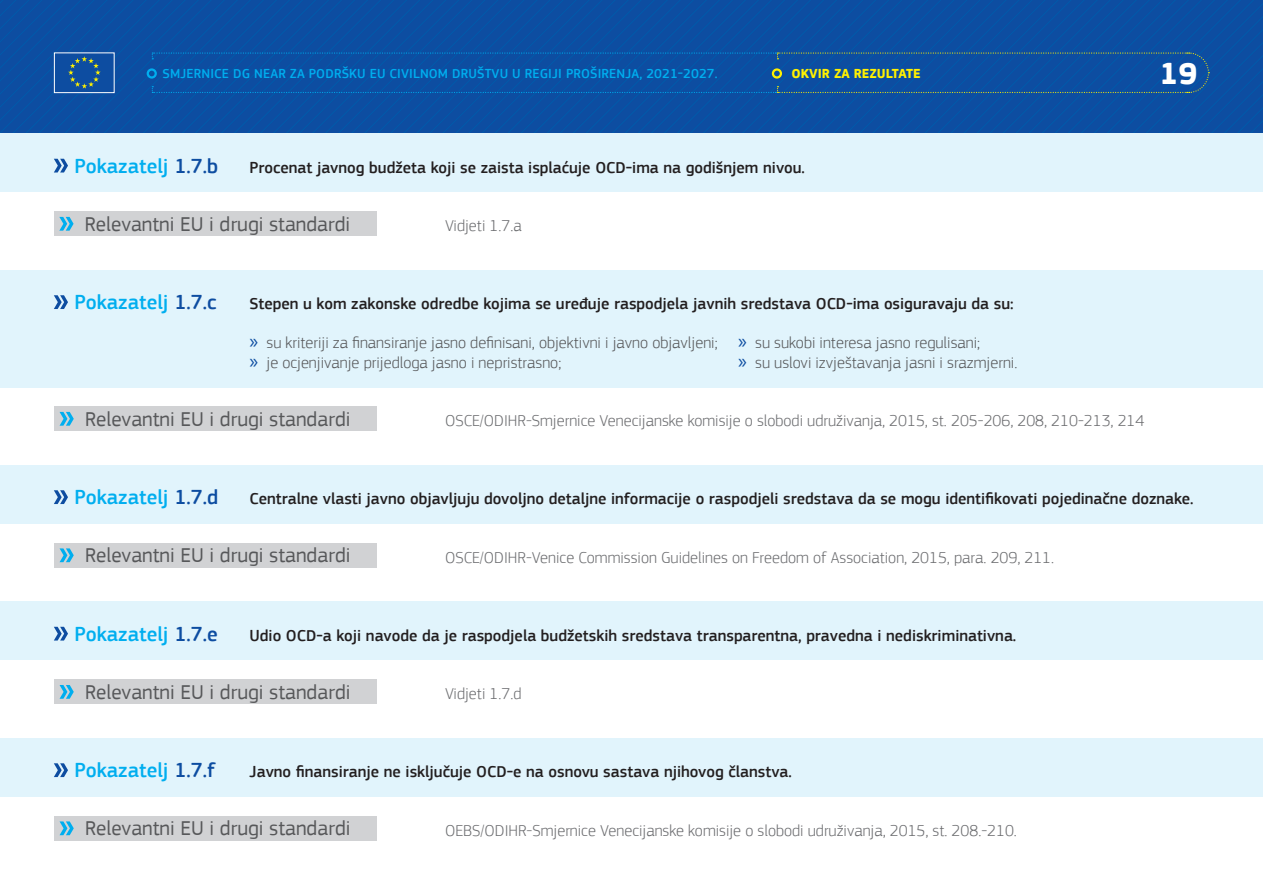
<style>
.page{position:relative;width:1263px;height:893px;background:#fff}
.page>*{position:absolute;margin:0;border:0;box-sizing:border-box;transform-origin:0 0}
.t1{font:700 31.5px "PF Square Sans Pro";color:#fff}
.t2{font:21px "PF Square Sans Pro";color:#57585a}
.t3{font:500 21px "PF Square Sans Pro";color:#00aeef}
.t4{font:500 16.5px "PF Square Sans Pro";color:#231f20}
.t5{font:300 16.5px "PF Square Sans Pro";color:#6c6d70}
.t6{font:300 16.5px "PF Square Sans Pro";color:#57585a}
.t7{font:500 13.5px "PF Square Sans Pro";letter-spacing:.01em;color:#00aeef}
.t8{font:700 13.5px "PF Square Sans Pro";color:#fff101}
.s1{color:#0d4da1}
.s2{font-family:"Myriad Pro";font-weight:400;font-size:21px;color:#0d4da1}
</style>
<div class="page">
<div style="left:0;top:270px;width:1263px;height:117px;background:#e1f4fc"></div>
<div style="left:0;top:465px;width:1263px;height:59px;background:#e1f4fc"></div>
<div style="left:0;top:602px;width:1263px;height:58px;background:#e1f4fc"></div>
<div style="left:0;top:738px;width:1263px;height:59px;background:#e1f4fc"></div>
<svg style="left:54px;top:295px;width:14px;height:14px"></svg>
<svg style="left:54px;top:490px;width:14px;height:14px"></svg>
<svg style="left:54px;top:627px;width:14px;height:14px"></svg>
<svg style="left:54px;top:763px;width:14px;height:14px"></svg>
<div style="left:54px;top:212px;width:323px;height:24px;background:#d1d2d4"></div>
<svg style="left:59px;top:217px;width:15px;height:14px"></svg>
<div style="left:54px;top:407px;width:323px;height:24px;background:#d1d2d4"></div>
<svg style="left:60px;top:412px;width:14px;height:14px"></svg>
<div style="left:54px;top:543px;width:323px;height:25px;background:#d1d2d4"></div>
<svg style="left:60px;top:548px;width:14px;height:14px"></svg>
<div style="left:54px;top:680px;width:323px;height:24px;background:#d1d2d4"></div>
<svg style="left:60px;top:685px;width:14px;height:14px"></svg>
<div style="left:54px;top:816px;width:323px;height:25px;background:#d1d2d4"></div>
<svg style="left:60px;top:821px;width:14px;height:14px"></svg>
<svg style="left:0;top:0;width:1263px;height:134px;background:#0e50a2"></svg>
<div style="left:0;top:134px;width:1263px;height:58px;background:#e1f4fc"></div>
<svg style="left:54px;top:159px;width:14px;height:14px"></svg>
<p class="t7" style="left:163px;top:66px;width:557px">SMJERNICE DG NEAR ZA PODRŠKU EU CIVILNOM DRUŠTVU U REGIJI PROŠIRENJA, 2021-2027.</p>
<p class="t8" style="left:792px;top:65px;width:131px">OKVIR ZA REZULTATE</p>
<p class="t1" style="left:1159px;top:55px;width:39px">19</p>
<p class="t3" style="left:75px;top:153px;width:145px">Pokazatelj <span class="s1">1.7.b</span></p>
<p class="t4" style="left:249px;top:157px;width:557px">Procenat javnog budžeta koji se zaista isplaćuje OCD-ima na godišnjem nivou.</p>
<p class="t2" style="left:85px;top:211px;width:267px">Relevantni EU i drugi standardi</p>
<p class="t5" style="left:445px;top:216px;width:78px">Vidjeti 1.7.a</p>
<p class="t3" style="left:75px;top:290px;width:143px">Pokazatelj <span class="s1">1.7.c</span></p>
<p class="t4" style="left:249px;top:294px;width:766px">Stepen u kom zakonske odredbe kojima se uređuje raspodjela javnih sredstava OCD-ima osiguravaju da su:</p>
<p class="t6" style="left:249px;top:333px;width:470px"><span class="s2">»</span> su kriteriji za finansiranje jasno definisani, objektivni i javno objavljeni;</p>
<p class="t6" style="left:249px;top:352px;width:313px"><span class="s2">»</span> je ocjenjivanje prijedloga jasno i nepristrasno;</p>
<p class="t6" style="left:738px;top:333px;width:243px"><span class="s2">»</span> su sukobi interesa jasno regulisani;</p>
<p class="t6" style="left:738px;top:352px;width:281px"><span class="s2">»</span> su uslovi izvještavanja jasni i srazmjerni.</p>
<p class="t2" style="left:85px;top:406px;width:267px">Relevantni EU i drugi standardi</p>
<p class="t5" style="left:445px;top:411px;width:701px">OSCE/ODIHR-Smjernice Venecijanske komisije o slobodi udruživanja, 2015, st. 205-206, 208, 210-213, 214</p>
<p class="t3" style="left:75px;top:485px;width:145px">Pokazatelj <span class="s1">1.7.d</span></p>
<p class="t4" style="left:249px;top:489px;width:946px">Centralne vlasti javno objavljuju dovoljno detaljne informacije o raspodjeli sredstava da se mogu identifikovati pojedinačne doznake.</p>
<p class="t2" style="left:85px;top:543px;width:267px">Relevantni EU i drugi standardi</p>
<p class="t5" style="left:445px;top:547px;width:611px">OSCE/ODIHR-Venice Commission Guidelines on Freedom of Association, 2015, para. 209, 211.</p>
<p class="t3" style="left:75px;top:621px;width:145px">Pokazatelj <span class="s1">1.7.e</span></p>
<p class="t4" style="left:249px;top:625px;width:768px">Udio OCD-a koji navode da je raspodjela budžetskih sredstava transparentna, pravedna i nediskriminativna.</p>
<p class="t2" style="left:85px;top:679px;width:267px">Relevantni EU i drugi standardi</p>
<p class="t5" style="left:445px;top:684px;width:78px">Vidjeti 1.7.d</p>
<p class="t3" style="left:75px;top:758px;width:142px">Pokazatelj <span class="s1">1.7.f</span></p>
<p class="t4" style="left:249px;top:762px;width:544px">Javno finansiranje ne isključuje OCD-e na osnovu sastava njihovog članstva.</p>
<p class="t2" style="left:85px;top:816px;width:267px">Relevantni EU i drugi standardi</p>
<p class="t5" style="left:445px;top:820px;width:573px">OEBS/ODIHR-Smjernice Venecijanske komisije o slobodi udruživanja, 2015, st. 208.-210.</p>
</div>
